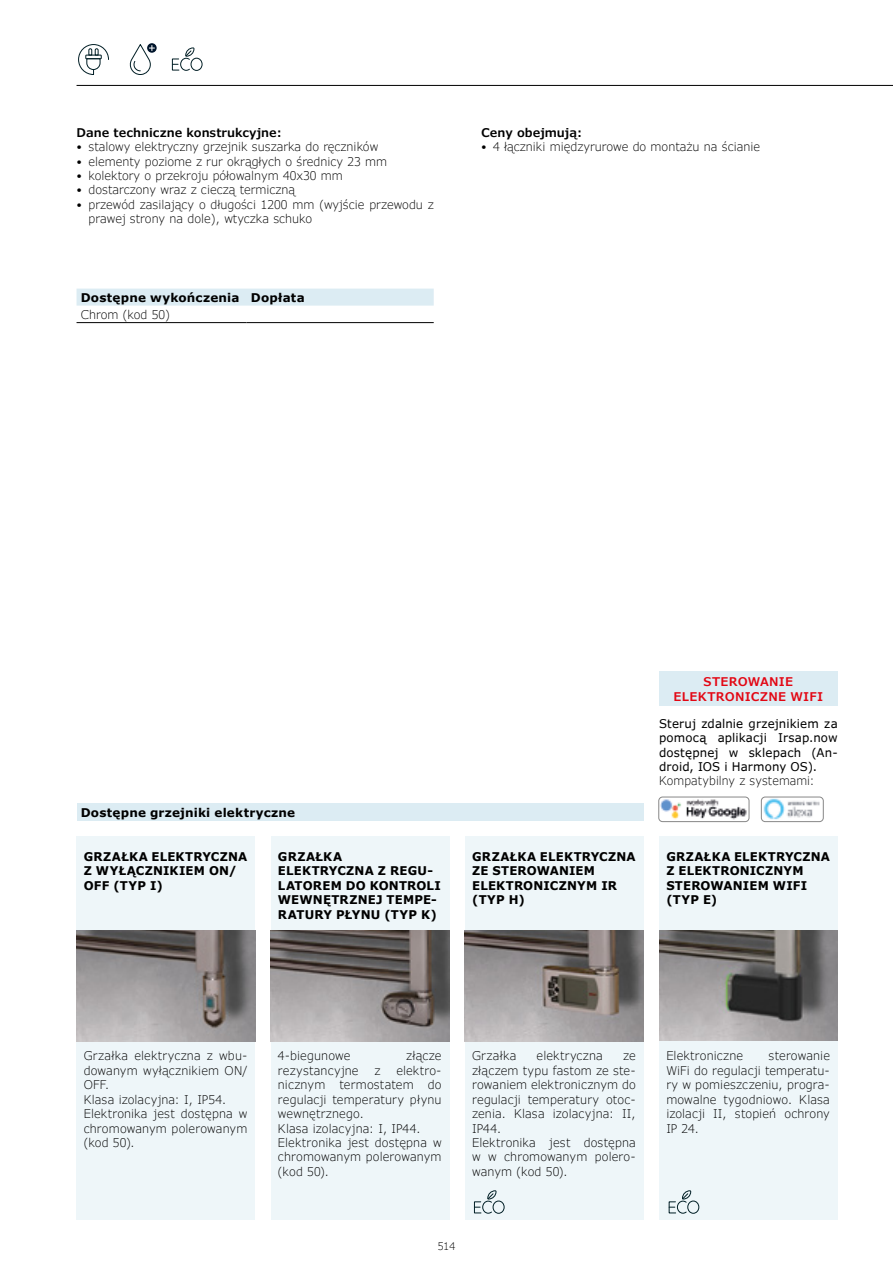
<style>
.page{position:relative;width:893px;height:1263px;background:#fff}
.page>*{position:absolute;margin:0;border:0;box-sizing:border-box;transform-origin:0 0}
.t1{font:300 12px/14.4px "Verdana Pro";letter-spacing:.005em;color:#000}
.t2{font:700 12px/14.4px "Verdana Pro";letter-spacing:.015em;color:#000}
.t3{font:12px/14.4px "Verdana Pro";letter-spacing:.01em;color:#000;text-align:justify}
.t4{font:600 12px "Verdana Pro";color:#000}
.t5{font:600 12px/14.4px "Verdana Pro";letter-spacing:.02em;color:#e30613;text-align:center}
.t6{font:300 12px "Verdana Pro";letter-spacing:.025em;color:#000}
.t7{font:300 10.5px "Verdana Pro";color:#000}
</style>
<div class="page">
<hr style="left:77px;top:85px;width:816px;height:1px;background:#000">
<svg style="left:78px;top:44px;width:31px;height:31px"></svg>
<svg style="left:147px;top:43px;width:10px;height:10px"></svg>
<svg style="left:129px;top:43px;width:25px;height:32px"></svg>
<div style="left:185px;top:48px;width:9px;height:9px;border:1px solid #001e25"></div>
<div style="left:191px;top:58px;width:11px;height:13px;border:1px solid #001e25;border-radius:50%"></div>
<svg style="left:172px;top:50px;width:20px;height:21px"></svg>
<div style="left:77px;top:804px;width:566px;height:17px;background:#dcecf3"></div>
<div style="left:659px;top:672px;width:179px;height:34px;background:#dcecf3"></div>
<img style="left:761px;top:797px;width:62px;height:25px">
<div style="left:761px;top:797px;width:62px;height:25px;border:1px solid #878787;border-radius:4px"></div>
<div style="left:659px;top:836px;width:179px;height:383px;background:#eef6f9"></div>
<div style="left:465px;top:836px;width:178px;height:383px;background:#eef6f9"></div>
<div style="left:271px;top:836px;width:178px;height:383px;background:#eef6f9"></div>
<div style="left:77px;top:836px;width:178px;height:383px;background:#eef6f9"></div>
<div style="left:487px;top:1190px;width:9px;height:9px;border:1px solid #001e25"></div>
<div style="left:493px;top:1201px;width:11px;height:12px;border:1px solid #001e25;border-radius:50%"></div>
<svg style="left:474px;top:1193px;width:20px;height:21px"></svg>
<div style="left:682px;top:1190px;width:9px;height:9px;border:1px solid #001e25"></div>
<div style="left:687px;top:1201px;width:12px;height:12px;border:1px solid #001e25;border-radius:50%"></div>
<svg style="left:669px;top:1193px;width:20px;height:21px"></svg>
<img style="left:659px;top:797px;width:90px;height:25px">
<div style="left:659px;top:797px;width:90px;height:25px;border:1px solid #878787;border-radius:4px"></div>
<div style="left:77px;top:289px;width:357px;height:17px;background:#dcecf3"></div>
<hr style="left:77px;top:322px;width:170px;height:1px;background:#000">
<hr style="left:247px;top:322px;width:187px;height:1px;background:#000">
<img style="left:77px;top:930px;width:178px;height:111px">
<img style="left:465px;top:930px;width:178px;height:111px">
<img style="left:271px;top:930px;width:178px;height:111px">
<img style="left:659px;top:931px;width:179px;height:110px">
<p class="t4" style="left:77px;top:125px;width:207px">Dane techniczne konstrukcyjne:</p>
<p class="t1" style="left:77px;top:140px;width:303px">• stalowy elektryczny grzejnik suszarka do ręczników</p>
<p class="t1" style="left:77px;top:154px;width:312px">• elementy poziome z rur okrągłych o średnicy 23 mm</p>
<p class="t1" style="left:77px;top:169px;width:268px">• kolektory o przekroju półowalnym 40x30 mm</p>
<p class="t1" style="left:77px;top:183px;width:220px">• dostarczony wraz z cieczą termiczną</p>
<p class="t1" style="left:89px;top:197px;width:347px;text-indent:-12px">• przewód zasilający o długości 1200 mm (wyjście przewodu z prawej strony na dole), wtyczka schuko</p>
<p class="t2" style="left:81px;top:290px;width:225px">Dostępne wykończenia Dopłata</p>
<p class="t1" style="left:81px;top:307px;width:90px">Chrom (kod 50)</p>
<p class="t4" style="left:481px;top:125px;width:102px">Ceny obejmują:</p>
<p class="t1" style="left:481px;top:140px;width:280px">• 4 łączniki międzyrurowe do montażu na ścianie</p>
<p class="t2" style="left:81px;top:805px;width:216px">Dostępne grzejniki elektryczne</p>
<p class="t5" style="left:673px;top:675px;width:151px">STEROWANIE<br>ELEKTRONICZNE WIFI</p>
<p class="t3" style="left:659px;top:716px;width:180px">Steruj zdalnie grzejnikiem za pomocą aplikacji Irsap.now dostępnej w sklepach (An&shy;droid, IOS i Harmony OS).</p>
<p class="t1" style="left:659px;top:774px;width:157px">Kompatybilny z systemami:</p>
<p class="t2" style="left:84px;top:849px;width:165px">GRZAŁKA ELEKTRYCZNA<br>Z WYŁĄCZNIKIEM ON/<br>OFF (TYP I)</p>
<p class="t2" style="left:278px;top:849px;width:164px">GRZAŁKA<br>ELEKTRYCZNA Z REGU-<br>LATOREM DO KONTROLI<br>WEWNĘTRZNEJ TEMPE-<br>RATURY PŁYNU (TYP K)</p>
<p class="t2" style="left:472px;top:849px;width:165px">GRZAŁKA ELEKTRYCZNA<br>ZE STEROWANIEM<br>ELEKTRONICZNYM IR (TYP H)</p>
<p class="t2" style="left:666px;top:849px;width:165px">GRZAŁKA ELEKTRYCZNA<br>Z ELEKTRONICZNYM<br>STEROWANIEM WIFI (TYP E)</p>
<p class="t1" style="left:84px;top:1049px;width:165px">Grzałka elektryczna z wbu&shy;dowanym wyłącznikiem ON/<br>OFF.<br>Klasa izolacyjna: I, IP54.<br>Elektronika jest dostępna w chromowanym polerowanym (kod 50).</p>
<p class="t6" style="left:472px;top:1048px;width:46px">Grzałka</p>
<p class="t1" style="left:537px;top:1049px;width:68px">elektryczna</p>
<p class="t1" style="left:278px;top:1049px;width:74px">4-biegunowe</p>
<p class="t1" style="left:406px;top:1049px;width:37px">złącze</p>
<p class="t1" style="left:278px;top:1063px;width:82px">rezystancyjne</p>
<p class="t1" style="left:374px;top:1063px;width:8px">z</p>
<p class="t1" style="left:472px;top:1049px;width:165px;text-indent:151px">ze złączem typu fastom ze ste&shy;rowaniem elektronicznym do regulacji temperatury otoc&shy;zenia. Klasa izolacyjna: II,<br>IP44.<br>Elektronika jest dostępna w w chromowanym polero&shy;wanym (kod 50).</p>
<p class="t1" style="left:666px;top:1049px;width:78px">Elektroniczne</p>
<p class="t1" style="left:666px;top:1049px;width:165px;text-align:justify;text-indent:102px">sterowanie WiFi do regulacji temperatu&shy;ry w pomieszczeniu, progra&shy;mowalne tygodniowo. Klasa izolacji II, stopień ochrony IP 24.</p>
<p class="t1" style="left:278px;top:1063px;width:165px;text-indent:118px">elektro&shy;nicznym termostatem do regulacji temperatury płynu wewnętrznego.<br>Klasa izolacyjna: I, IP44.<br>Elektronika jest dostępna w chromowanym polerowanym (kod 50).</p>
<p class="t7" style="left:438px;top:1239px;width:19px">514</p>
</div>
